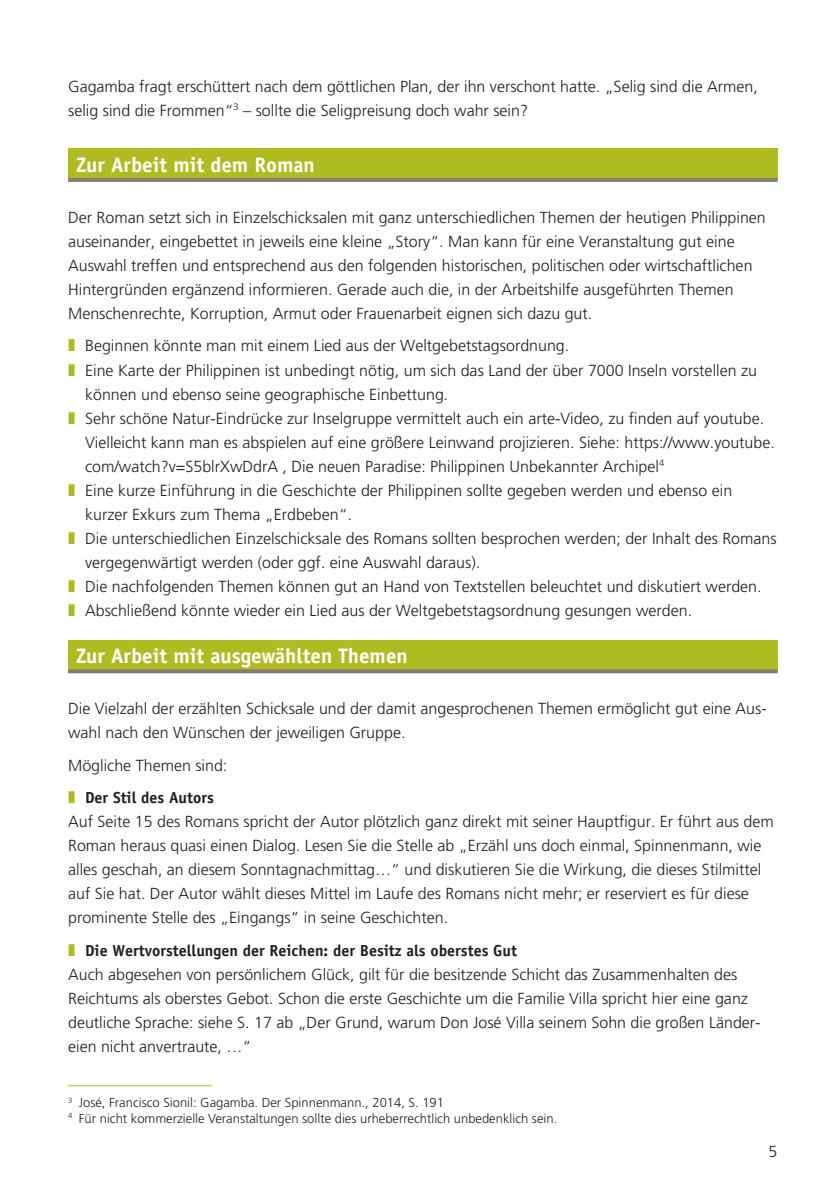
<style>
.page{position:relative;width:840px;height:1191px;background:#fff}
.page>*{position:absolute;margin:0;border:0;box-sizing:border-box;transform-origin:0 0}
.t1{font:700 21px "Officina Sans Std";color:#fff}
.t2{font:300 16px/24px "Frutiger";color:#231f20}
.t3{font:700 16px "Officina Sans Std";color:#231f20}
.t4{font:300 13px/15.6px "Frutiger";color:#231f20}
.s1{color:#aebc21}
</style>
<div class="page">
<div style="left:68px;top:149px;width:709px;height:31px;background:#aebc21"></div>
<hr style="left:68px;top:178px;width:709px;height:4px;background:#887f6f">
<div style="left:68px;top:640px;width:709px;height:31px;background:#aebc21"></div>
<svg style="left:68px;top:669px;width:709px;height:4px;background:#8b8368"></svg>
<hr style="left:68px;top:1085px;width:144px;height:1px;background:#aebc21">
<p class="t2" style="left:68px;top:74px;width:690px">Gagamba fragt erschüttert nach dem göttlichen Plan, der ihn verschont hatte. „Selig sind die Armen, selig sind die Frommen“<sup>3</sup> – sollte die Seligpreisung doch wahr sein?</p>
<h1 class="t1" style="left:76px;top:152px;width:240px">Zur Arbeit mit dem Roman</h1>
<p class="t2" style="left:68px;top:205px;width:698px">Der Roman setzt sich in Einzelschicksalen mit ganz unterschiedlichen Themen der heutigen Philippinen auseinander, eingebettet in jeweils eine kleine „Story“. Man kann für eine Veranstaltung gut eine Auswahl treffen und entsprechend aus den folgenden historischen, politischen oder wirtschaftlichen Hintergründen ergänzend informieren. Gerade auch die, in der Arbeitshilfe ausgeführten Themen Menschenrechte, Korruption, Armut oder Frauenarbeit eignen sich dazu gut.</p>
<p class="t2" style="left:68px;top:334px;width:502px"><span class="s1">❚</span> Beginnen könnte man mit einem Lied aus der Weltgebetstagsordnung.</p>
<p class="t2" style="left:68px;top:358px;width:690px"><span class="s1">❚</span> Eine Karte der Philippinen ist unbedingt nötig, um sich das Land der über 7000 Inseln vorstellen zu</p>
<p class="t2" style="left:85px;top:382px;width:364px">können und ebenso seine geographische Einbettung.</p>
<p class="t2" style="left:68px;top:406px;width:697px"><span class="s1">❚</span> Sehr schöne Natur-Eindrücke zur Inselgruppe vermittelt auch ein arte-Video, zu finden auf youtube.</p>
<p class="t2" style="left:85px;top:430px;width:691px">Vielleicht kann man es abspielen auf eine größere Leinwand projizieren. Siehe: https://www.youtube.</p>
<p class="t2" style="left:85px;top:454px;width:580px">com/watch?v=S5blrXwDdrA , Die neuen Paradise: Philippinen Unbekannter Archipel<sup>4</sup></p>
<p class="t2" style="left:68px;top:478px;width:665px"><span class="s1">❚</span> Eine kurze Einführung in die Geschichte der Philippinen sollte gegeben werden und ebenso ein</p>
<p class="t2" style="left:85px;top:502px;width:268px">kurzer Exkurs zum Thema „Erdbeben“.</p>
<p class="t2" style="left:68px;top:526px;width:709px"><span class="s1">❚</span> Die unterschiedlichen Einzelschicksale des Romans sollten besprochen werden; der Inhalt des Romans</p>
<p class="t2" style="left:85px;top:550px;width:396px">vergegenwärtigt werden (oder ggf. eine Auswahl daraus).</p>
<p class="t2" style="left:68px;top:574px;width:694px"><span class="s1">❚</span> Die nachfolgenden Themen können gut an Hand von Textstellen beleuchtet und diskutiert werden.</p>
<p class="t2" style="left:68px;top:598px;width:625px"><span class="s1">❚</span> Abschließend könnte wieder ein Lied aus der Weltgebetstagsordnung gesungen werden.</p>
<h1 class="t1" style="left:76px;top:643px;width:333px">Zur Arbeit mit ausgewählten Themen</h1>
<p class="t2" style="left:68px;top:697px;width:699px">Die Vielzahl der erzählten Schicksale und der damit angesprochenen Themen ermöglicht gut eine Aus&shy;wahl nach den Wünschen der jeweiligen Gruppe.</p>
<p class="t2" style="left:68px;top:753px;width:161px">Mögliche Themen sind:</p>
<p class="t3" style="left:68px;top:788px;width:147px"><span class="s1">❚</span> Der Stil des Autors</p>
<p class="t2" style="left:68px;top:810px;width:707px">Auf Seite 15 des Romans spricht der Autor plötzlich ganz direkt mit seiner Hauptfigur. Er führt aus dem Roman heraus quasi einen Dialog. Lesen Sie die Stelle ab „Erzähl uns doch einmal, Spinnenmann, wie alles geschah, an diesem Sonntagnachmittag…“ und diskutieren Sie die Wirkung, die dieses Stilmittel auf Sie hat. Der Autor wählt dieses Mittel im Laufe des Romans nicht mehr; er reserviert es für diese prominente Stelle des „Eingangs“ in seine Geschichten.</p>
<p class="t3" style="left:68px;top:940px;width:450px"><span class="s1">❚</span> Die Wertvorstellungen der Reichen: der Besitz als oberstes Gut</p>
<p class="t2" style="left:68px;top:962px;width:693px">Auch abgesehen von persönlichem Glück, gilt für die besitzende Schicht das Zusammenhalten des Reichtums als oberstes Gebot. Schon die erste Geschichte um die Familie Villa spricht hier eine ganz deutliche Sprache: siehe S. 17 ab „Der Grund, warum Don José Villa seinem Sohn die großen Länder&shy;eien nicht anvertraute, …“</p>
<p class="t4" style="left:68px;top:1094px;width:490px"><sup>3</sup> José, Francisco Sionil: Gagamba. Der Spinnenmann., 2014, S. 191<br><sup>4</sup> Für nicht kommerzielle Veranstaltungen sollte dies urheberrechtlich unbedenklich sein.</p>
<p class="t2" style="left:768px;top:1139px;width:10px">5</p>
</div>
